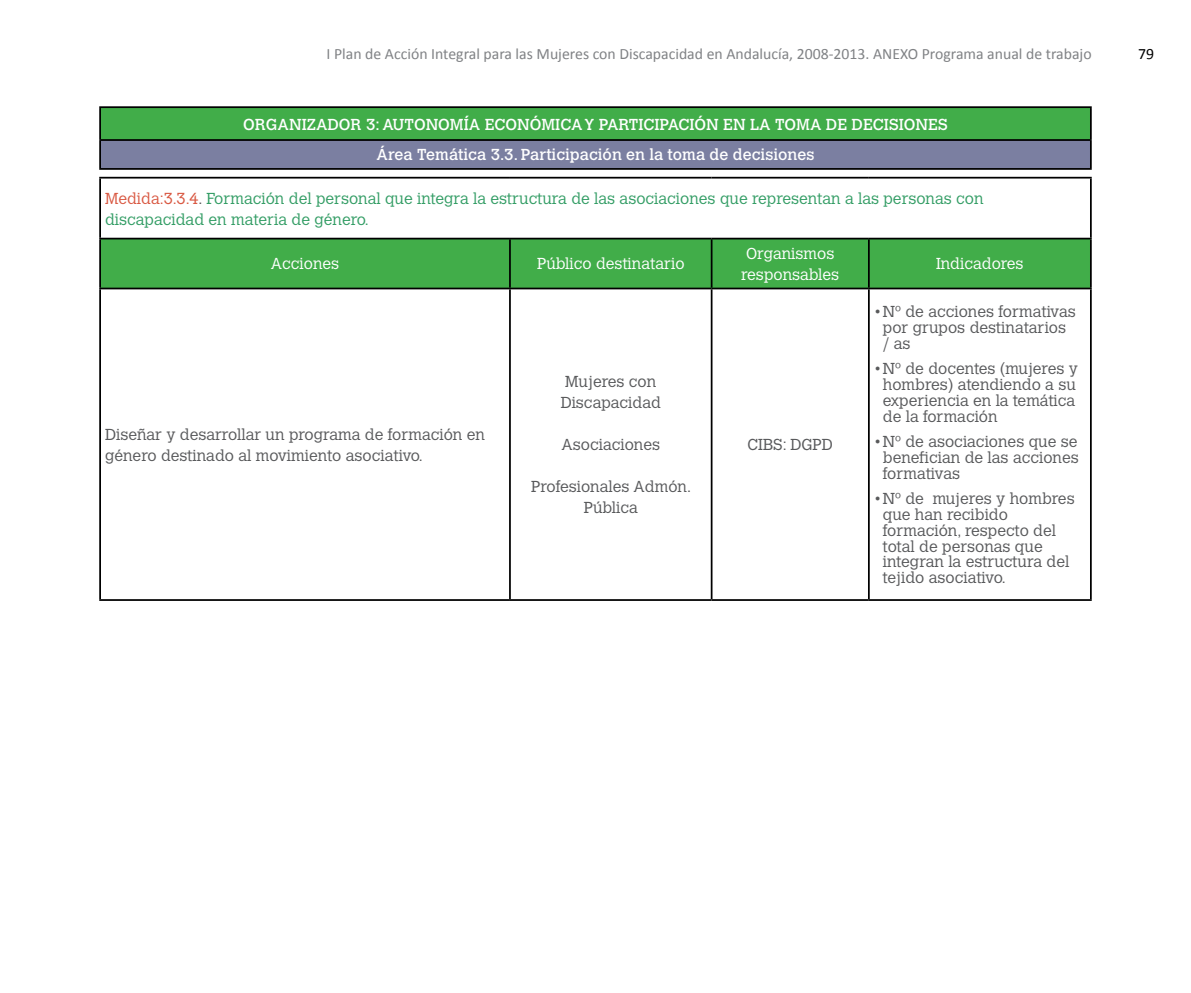
<style>
.page{position:relative;width:1191px;height:993px;background:#fff}
.page>*{position:absolute;margin:0;border:0;box-sizing:border-box;transform-origin:0 0}
.t1{font:300 15.75px/15.8px "Calvert";color:#58595b}
.t2{font:300 15.75px/21px "Calvert";color:#339d65}
.t3{font:15.75px/30.8px "Calvert";color:#fff;text-align:center}
.t4{font:15.75px "Calibri";color:#808285}
.t5{font:300 15.75px/21px "Calvert";color:#fff;text-align:center}
.t6{font:15.75px "Calibri";color:#000}
.s1{color:#d95943}
.s2{color:#58595b}
</style>
<div class="page">
<div style="left:100px;top:107px;width:990px;height:33px;background:#41ad49"></div>
<div style="left:100px;top:140px;width:990px;height:29px;background:#7b7fa1"></div>
<hr style="left:99px;top:106px;width:992px;height:2px;background:#000">
<hr style="left:99px;top:108px;width:2px;height:31px;background:#000">
<hr style="left:1090px;top:108px;width:1px;height:31px;background:#000">
<hr style="left:99px;top:139px;width:992px;height:2px;background:#000">
<hr style="left:99px;top:141px;width:2px;height:27px;background:#000">
<svg style="left:1090px;top:141px;width:1px;height:27px"></svg>
<hr style="left:99px;top:168px;width:992px;height:2px;background:#000">
<div style="left:101px;top:239px;width:989px;height:48px;background:#41ad49"></div>
<hr style="left:509px;top:289px;width:2px;height:310px;background:#000">
<hr style="left:710px;top:289px;width:2px;height:310px;background:#000">
<hr style="left:868px;top:289px;width:1px;height:310px;background:#000">
<hr style="left:99px;top:289px;width:2px;height:310px;background:#000">
<hr style="left:1090px;top:289px;width:1px;height:310px;background:#000">
<hr style="left:99px;top:599px;width:411px;height:1px;background:#000">
<hr style="left:510px;top:599px;width:201px;height:1px;background:#000">
<hr style="left:711px;top:599px;width:158px;height:1px;background:#000">
<hr style="left:869px;top:599px;width:222px;height:1px;background:#000">
<hr style="left:99px;top:177px;width:411px;height:1px;background:#000">
<hr style="left:99px;top:178px;width:2px;height:60px;background:#000">
<hr style="left:510px;top:177px;width:201px;height:1px;background:#000">
<hr style="left:711px;top:177px;width:158px;height:1px;background:#000">
<hr style="left:869px;top:177px;width:222px;height:1px;background:#000">
<hr style="left:1090px;top:178px;width:1px;height:60px;background:#000">
<hr style="left:99px;top:238px;width:411px;height:1px;background:#000">
<hr style="left:99px;top:239px;width:2px;height:48px;background:#000">
<hr style="left:99px;top:287px;width:411px;height:2px;background:#000">
<hr style="left:510px;top:238px;width:201px;height:1px;background:#000">
<hr style="left:509px;top:239px;width:2px;height:48px;background:#000">
<hr style="left:510px;top:287px;width:201px;height:2px;background:#000">
<hr style="left:711px;top:238px;width:158px;height:1px;background:#000">
<hr style="left:710px;top:239px;width:2px;height:48px;background:#000">
<hr style="left:711px;top:287px;width:158px;height:2px;background:#000">
<hr style="left:869px;top:238px;width:222px;height:1px;background:#000">
<hr style="left:868px;top:239px;width:1px;height:48px;background:#000">
<hr style="left:1090px;top:239px;width:1px;height:48px;background:#000">
<hr style="left:869px;top:287px;width:222px;height:2px;background:#000">
<p class="t4" style="left:327px;top:44px;width:766px">I Plan de Acción Integral para las Mujeres con Discapacidad en Andalucía, 2008-2013. ANEXO Programa anual de trabajo</p>
<p class="t6" style="left:1138px;top:44px;width:17px">79</p>
<p class="t3" style="left:243px;top:109px;width:706px">ORGANIZADOR 3: AUTONOMÍA ECONÓMICA Y PARTICIPACIÓN EN LA TOMA DE DECISIONES<br>Área Temática 3.3. Participación en la toma de decisiones</p>
<p class="t2" style="left:105px;top:188px;width:880px"><span class="s1">Medida:3.3.4</span><span class="s2">.</span> Formación del personal que integra la estructura de las asociaciones que representan a las personas con discapacidad en materia de género.</p>
<p class="t5" style="left:271px;top:253px;width:70px">Acciones</p>
<p class="t5" style="left:537px;top:253px;width:149px">Público destinatario</p>
<p class="t5" style="left:741px;top:243px;width:100px">Organismos responsables</p>
<p class="t5" style="left:936px;top:253px;width:89px">Indicadores</p>
<p class="t1" style="left:105px;top:424px;width:381px;line-height:21px">Diseñar y desarrollar un programa de formación en género destinado al movimiento asociativo.</p>
<p class="t1" style="left:560px;top:371px;width:102px;line-height:21px">Mujeres con<br>Discapacidad</p>
<p class="t1" style="left:561px;top:437px;width:100px">Asociaciones</p>
<p class="t1" style="left:531px;top:476px;width:161px;line-height:21px;text-align:center">Profesionales Admón.<br>Pública</p>
<p class="t1" style="left:747px;top:437px;width:87px">CIBS: DGPD</p>
<p class="t1" style="left:883px;top:304px;width:194px;text-indent:-9px">• Nº de acciones formativas por grupos destinatarios / as</p>
<p class="t1" style="left:883px;top:361px;width:197px;text-indent:-9px">• Nº de docentes (mujeres y hombres) atendiendo a su experiencia en la temática de la formación</p>
<p class="t1" style="left:883px;top:434px;width:197px;text-align:justify;text-indent:-9px">• Nº de asociaciones que se benefician de las acciones formativas</p>
<p class="t1" style="left:883px;top:491px;width:193px;text-indent:-9px">• Nº de mujeres y hombres que han recibido formación, respecto del total de personas que integran la estructura del tejido asociativo.</p>
</div>
